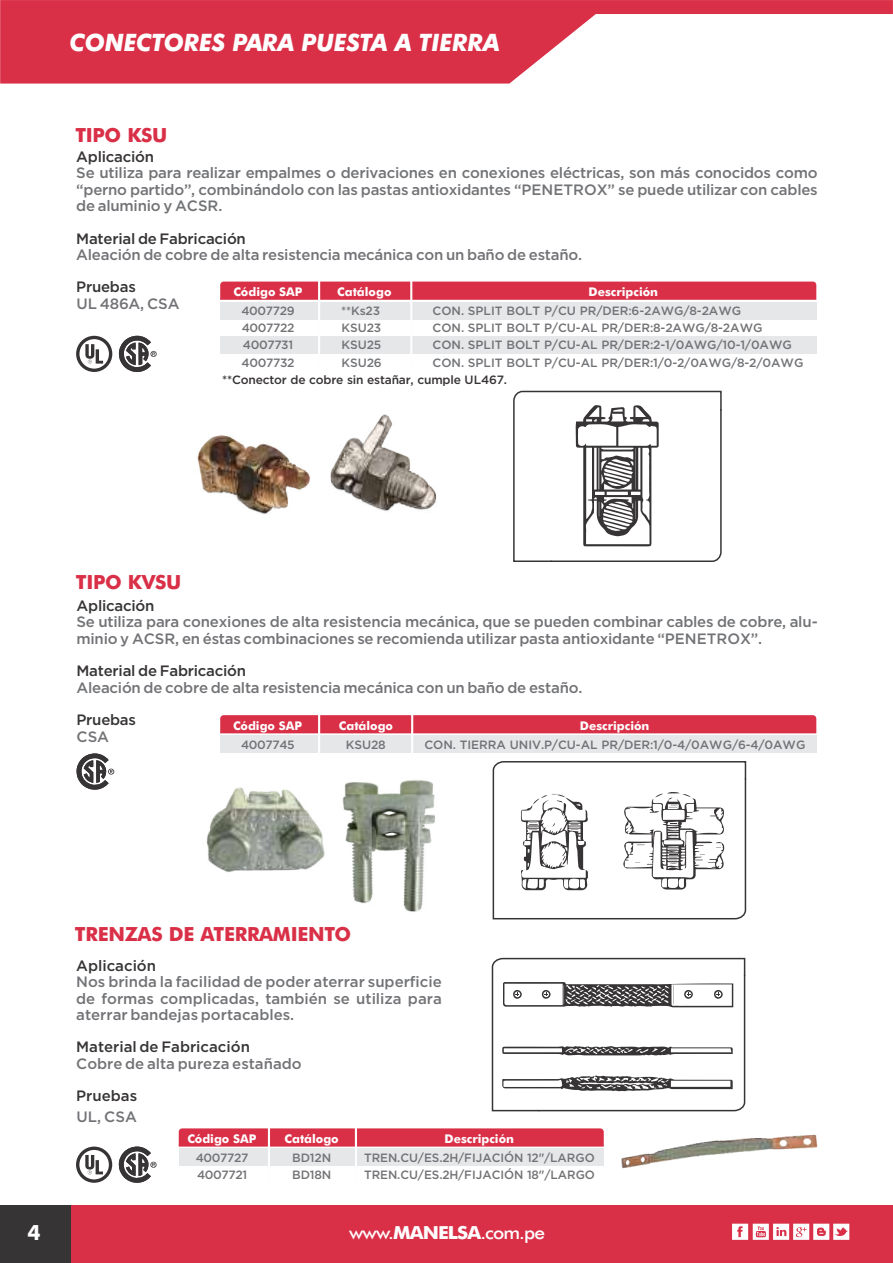
<style>
.page{position:relative;width:893px;height:1263px;background:#fff}
.page>*{position:absolute;margin:0;border:0;box-sizing:border-box;transform-origin:0 0}
.t1{font:italic 700 24px "Futura BT";letter-spacing:-.015em;color:#fefefe}
.t2{font:700 21px "Futura BT";color:#fefefe}
.t3{font:700 19.5px "Futura BT";letter-spacing:-.015em;color:#d92f47}
.t4{font:500 18px "Futura BT";letter-spacing:-.045em;color:#fefefe;scale:1.06 1}
.t5{font:500 15px/16.4px "Gotham";letter-spacing:-.015em;color:#727376;text-align:justify}
.t6{font:500 15px "Gotham";letter-spacing:-.015em;color:#373435}
.t7{font:500 12px/17.2px "Gotham";color:#727376}
.t8{font:700 12px "Futura BT";color:#fefefe}
.t9{font:500 12px/17.2px "Gotham";letter-spacing:-.03em;color:#727376}
.t10{font:500 12px "Gotham";letter-spacing:-.015em;color:#373435}
.s1{font-weight:700}
</style>
<div class="page">
<div style="left:0;top:1205px;width:893px;height:58px;background:#373435"></div>
<div style="left:220px;top:336px;width:596px;height:18px;background:#e6e7e8"></div>
<div style="left:220px;top:302px;width:596px;height:17px;background:#e6e7e8"></div>
<div style="left:220px;top:282px;width:596px;height:18px;background:#d92f47"></div>
<svg style="left:0;top:0;width:893px;height:84px;fill:#d92f47"></svg>
<hr style="left:318px;top:280px;width:2px;height:87px;background:#fefefe">
<hr style="left:410px;top:280px;width:2px;height:87px;background:#fefefe">
<div style="left:71px;top:1205px;width:822px;height:58px;background:#d92f47"></div>
<svg style="left:732px;top:1224px;width:117px;height:16px"></svg>
<svg style="left:76px;top:336px;width:36px;height:36px"></svg>
<svg style="left:119px;top:336px;width:38px;height:36px"></svg>
<svg style="left:76px;top:753px;width:38px;height:37px"></svg>
<div style="left:220px;top:735px;width:596px;height:18px;background:#e6e7e8"></div>
<div style="left:220px;top:715px;width:596px;height:18px;background:#d92f47"></div>
<hr style="left:318px;top:713px;width:2px;height:43px;background:#fefefe">
<hr style="left:411px;top:713px;width:2px;height:43px;background:#fefefe">
<svg style="left:513px;top:390px;width:209px;height:172px"></svg>
<svg style="left:492px;top:761px;width:255px;height:159px"></svg>
<img style="left:197px;top:435px;width:108px;height:80px">
<img style="left:305px;top:414px;width:132px;height:98px">
<img style="left:342px;top:780px;width:93px;height:132px">
<img style="left:206px;top:787px;width:119px;height:86px">
<svg style="left:76px;top:1146px;width:36px;height:37px"></svg>
<svg style="left:119px;top:1146px;width:38px;height:37px"></svg>
<div style="left:179px;top:1149px;width:424px;height:17px;background:#e6e7e8"></div>
<div style="left:179px;top:1128px;width:425px;height:18px;background:#d92f47"></div>
<hr style="left:268px;top:1127px;width:2px;height:59px;background:#fefefe">
<hr style="left:355px;top:1127px;width:2px;height:59px;background:#fefefe">
<img style="left:621px;top:1134px;width:197px;height:35px">
<svg style="left:491px;top:957px;width:255px;height:155px"></svg>
<h1 class="t1" style="left:70px;top:33px;width:431px">CONECTORES PARA PUESTA A TIERRA</h1>
<h3 class="t3" style="left:75px;top:127px;width:94px">TIPO KSU</h3>
<p class="t6" style="left:76px;top:151px;width:79px">Aplicación</p>
<p class="t5" style="left:76px;top:166px;width:743px">Se utiliza para realizar empalmes o derivaciones en conexiones eléctricas, son más conocidos como “perno partido”, combinándolo con las pastas antioxidantes “PENETROX” se puede utilizar con cables de aluminio y ACSR.</p>
<p class="t6" style="left:76px;top:233px;width:171px">Material de Fabricación</p>
<p class="t5" style="left:76px;top:247px;width:507px">Aleación de cobre de alta resistencia mecánica con un baño de estaño.</p>
<p class="t6" style="left:76px;top:281px;width:61px">Pruebas</p>
<p class="t5" style="left:76px;top:296px;width:105px">UL 486A, CSA</p>
<p class="t8" style="left:233px;top:287px;width:71px">Código SAP</p>
<p class="t9" style="left:241px;top:303px;width:55px">4007729<br>4007722<br>4007731<br>4007732</p>
<p class="t8" style="left:337px;top:287px;width:56px">Catálogo</p>
<p class="t8" style="left:589px;top:287px;width:71px">Descripción</p>
<p class="t7" style="left:341px;top:303px;width:42px">**Ks23<br>KSU23<br>KSU25<br>KSU26</p>
<p class="t7" style="left:433px;top:303px;width:372px">CON. SPLIT BOLT P/CU PR/DER:6-2AWG/8-2AWG<br>CON. SPLIT BOLT P/CU-AL PR/DER:8-2AWG/8-2AWG<br>CON. SPLIT BOLT P/CU-AL PR/DER:2-1/0AWG/10-1/0AWG CON. SPLIT BOLT P/CU-AL PR/DER:1/0-2/0AWG/8-2/0AWG</p>
<p class="t10" style="left:222px;top:375px;width:286px">**Conector de cobre sin estañar, cumple UL467.</p>
<h3 class="t3" style="left:76px;top:574px;width:107px">TIPO KVSU</h3>
<p class="t6" style="left:77px;top:600px;width:79px">Aplicación</p>
<p class="t5" style="left:77px;top:615px;width:743px">Se utiliza para conexiones de alta resistencia mecánica, que se pueden combinar cables de cobre, alu&shy;minio y ACSR, en éstas combinaciones se recomienda utilizar pasta antioxidante “PENETROX”.</p>
<p class="t6" style="left:77px;top:665px;width:171px">Material de Fabricación</p>
<p class="t5" style="left:76px;top:680px;width:507px">Aleación de cobre de alta resistencia mecánica con un baño de estaño.</p>
<p class="t6" style="left:76px;top:714px;width:61px">Pruebas</p>
<p class="t5" style="left:77px;top:729px;width:34px">CSA</p>
<p class="t8" style="left:233px;top:720px;width:71px">Código SAP</p>
<p class="t9" style="left:241px;top:737px;width:55px">4007745</p>
<p class="t8" style="left:339px;top:720px;width:56px">Catálogo</p>
<p class="t8" style="left:580px;top:720px;width:71px">Descripción</p>
<p class="t7" style="left:346px;top:737px;width:42px">KSU28</p>
<p class="t7" style="left:424px;top:737px;width:383px">CON. TIERRA UNIV.P/CU-AL PR/DER:1/0-4/0AWG/6-4/0AWG</p>
<h3 class="t3" style="left:75px;top:926px;width:278px">TRENZAS DE ATERRAMIENTO</h3>
<p class="t6" style="left:76px;top:960px;width:81px">Aplicación</p>
<p class="t5" style="left:76px;top:975px;width:367px">Nos brinda la facilidad de poder aterrar superficie de formas complicadas, también se utiliza para aterrar bandejas portacables.</p>
<p class="t6" style="left:76px;top:1041px;width:175px">Material de Fabricación</p>
<p class="t5" style="left:76px;top:1056px;width:227px">Cobre de alta pureza estañado</p>
<p class="t6" style="left:76px;top:1090px;width:62px">Pruebas</p>
<p class="t5" style="left:76px;top:1110px;width:62px">UL, CSA</p>
<p class="t8" style="left:285px;top:1134px;width:56px">Catálogo</p>
<p class="t8" style="left:444px;top:1134px;width:71px">Descripción</p>
<p class="t7" style="left:292px;top:1150px;width:41px">BD12N<br>BD18N</p>
<p class="t7" style="left:364px;top:1150px;width:232px">TREN.CU/ES.2H/FIJACIÓN 12"/LARGO<br>TREN.CU/ES.2H/FIJACIÓN 18"/LARGO</p>
<p class="t8" style="left:187px;top:1134px;width:71px">Código SAP</p>
<p class="t9" style="left:196px;top:1150px;width:54px">4007727<br>4007721</p>
<h2 class="t2" style="left:28px;top:1224px;width:15px">4</h2>
<p class="t4" style="left:349px;top:1225px;width:186px">www.<span class="s1">MANELSA</span>.com.pe</p>
</div>
